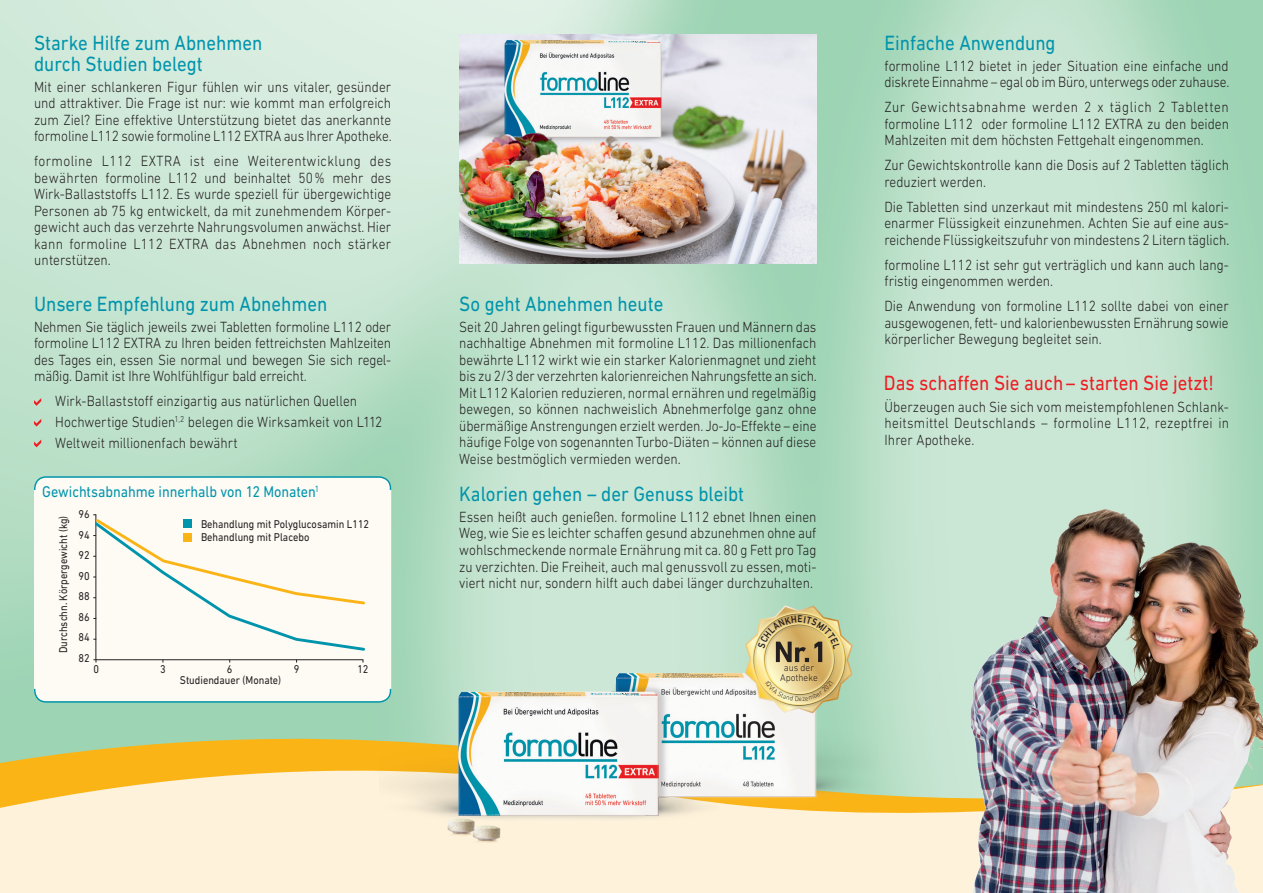
<style>
.page{position:relative;width:1263px;height:893px;background:#fff}
.page>*{position:absolute;margin:0;border:0;box-sizing:border-box;transform-origin:0 0}
.t1{font:21px/21px "DIN Next LT Pro";color:#0094ac;scale:.9 1}
.t2{font:21px "DIN Next LT Pro";color:#ee1d23;scale:.9 1}
.t3{font:15.9px "DIN Next LT Pro";letter-spacing:-.005em;color:#0094ac;scale:.9 1}
.t4{font:300 15px/16.5px "DIN Next LT Pro";color:#231f20;text-align:justify;scale:.9 1}
.t5{font:11.55px/20.5px "DIN Next LT Pro";color:#231f20;text-align:justify;scale:.9 1}
.t6{font:300 9.9px/10.1px "DIN Next LT Pro";color:#231f20;text-align:center;scale:.95 1}
</style>
<div class="page">
<svg style="left:34px;top:398px;width:7px;height:8px"></svg>
<svg style="left:34px;top:419px;width:7px;height:8px"></svg>
<svg style="left:34px;top:440px;width:7px;height:7px"></svg>
<div style="left:0;top:831px;width:850px;height:62px;background:#fef2da"></div>
<svg style="left:0;top:707px;width:344px;height:124px;background:#ded592"></svg>
<img style="left:459px;top:34px;width:357px;height:230px">
<img style="left:850px;top:484px;width:413px;height:409px">
<div style="left:34px;top:478px;width:357px;height:223px;background:#fefbf5;border-radius:12px"></div>
<hr style="left:96px;top:514px;width:1px;height:146px;background:#231f20">
<hr style="left:93px;top:659px;width:270px;height:1px;background:#231f20">
<svg style="left:93px;top:514px;width:272px;height:138px"></svg>
<svg style="left:33px;top:476px;width:359px;height:15px"></svg>
<svg style="left:33px;top:687px;width:311px;height:16px"></svg>
<div style="left:379px;top:835px;width:339px;height:13px;background:#fef2da"></div>
<img style="left:344px;top:658px;width:542px;height:177px">
<img style="left:467px;top:821px;width:44px;height:32px">
<img style="left:441px;top:814px;width:45px;height:32px">
<img style="left:739px;top:599px;width:122px;height:122px">
<svg style="left:745px;top:605px;width:108px;height:108px;background:#d2c993"></svg>
<h1 class="t1" style="left:34px;top:32px;width:255px">Starke Hilfe zum Abnehmen durch Studien belegt</h1>
<p class="t4" style="left:34px;top:78px;width:399px">Mit einer schlankeren Figur fühlen wir uns vitaler, gesünder und attraktiver. Die Frage ist nur: wie kommt man erfolgreich zum Ziel? Eine effektive Unterstützung bietet das anerkannte formoline L112 sowie formoline L112 EXTRA aus Ihrer Apotheke.</p>
<p class="t4" style="left:34px;top:153px;width:398px">formoline L112 EXTRA ist eine Weiterentwicklung des bewährten formoline L112 und beinhaltet 50% mehr des Wirk-Ballaststoffs L112. Es wurde speziell für übergewichtige Personen ab 75 kg entwickelt, da mit zunehmendem Körper&shy;gewicht auch das verzehrte Nahrungsvolumen anwächst. Hier kann formoline L112 EXTRA das Abnehmen noch stärker unterstützen.</p>
<h1 class="t1" style="left:34px;top:293px;width:327px">Unsere Empfehlung zum Abnehmen</h1>
<p class="t4" style="left:34px;top:318px;width:398px">Nehmen Sie täglich jeweils zwei Tabletten formoline L112 oder formoline L112 EXTRA zu Ihren beiden fettreichsten Mahlzeiten des Tages ein, essen Sie normal und bewegen Sie sich regel&shy;mäßig. Damit ist Ihre Wohlfühlfigur bald erreicht.</p>
<p class="t4" style="left:55px;top:391px;width:365px;line-height:20.7px;text-align:left">Wirk-Ballaststoff einzigartig aus natürlichen Quellen<br>Hochwertige Studien<sup>1,2</sup> belegen die Wirksamkeit von L112<br>Weltweit millionenfach bewährt</p>
<p class="t4" style="left:884px;top:398px;width:384px">Überzeugen auch Sie sich vom meistempfohlenen Schlank&shy;heitsmittel Deutschlands – formoline L112, rezeptfrei in Ihrer Apotheke.</p>
<h1 class="t1" style="left:884px;top:32px;width:192px">Einfache Anwendung</h1>
<p class="t4" style="left:884px;top:57px;width:385px">formoline L112 bietet in jeder Situation eine einfache und diskrete Einnahme – egal ob im Büro, unterwegs oder zuhause.</p>
<p class="t4" style="left:884px;top:99px;width:384px">Zur Gewichtsabnahme werden 2 x täglich 2 Tabletten formoline L112 oder formoline L112 EXTRA zu den beiden Mahlzeiten mit dem höchsten Fettgehalt eingenommen.</p>
<p class="t4" style="left:884px;top:157px;width:384px">Zur Gewichtskontrolle kann die Dosis auf 2 Tabletten täglich reduziert werden.</p>
<p class="t4" style="left:884px;top:198px;width:385px">Die Tabletten sind unzerkaut mit mindestens 250 ml kalori&shy;enarmer Flüssigkeit einzunehmen. Achten Sie auf eine aus&shy;reichende Flüssigkeitszufuhr von mindestens 2 Litern täglich.</p>
<p class="t4" style="left:884px;top:256px;width:384px">formoline L112 ist sehr gut verträglich und kann auch lang&shy;fristig eingenommen werden.</p>
<p class="t4" style="left:884px;top:298px;width:384px">Die Anwendung von formoline L112 sollte dabei von einer ausgewogenen, fett- und kalorienbewussten Ernährung sowie körperlicher Bewegung begleitet sein.</p>
<h1 class="t1" style="left:459px;top:293px;width:228px">So geht Abnehmen heute</h1>
<p class="t4" style="left:459px;top:318px;width:399px">Seit 20 Jahren gelingt figurbewussten Frauen und Männern das nachhaltige Abnehmen mit formoline L112. Das millionenfach bewährte L112 wirkt wie ein starker Kalorienmagnet und zieht bis zu 2/3 der verzehrten kalorienreichen Nahrungsfette an sich.<br>Mit L112 Kalorien reduzieren, normal ernähren und regelmäßig bewegen, so können nachweislich Abnehmerfolge ganz ohne übermäßige Anstrengungen erzielt werden. Jo-Jo-Effekte – eine häufige Folge von sogenannten Turbo-Diäten – können auf diese Weise bestmöglich vermieden werden.</p>
<h1 class="t1" style="left:459px;top:483px;width:318px">Kalorien gehen – der Genuss bleibt</h1>
<p class="t4" style="left:459px;top:508px;width:398px">Essen heißt auch genießen. formoline L112 ebnet Ihnen einen Weg, wie Sie es leichter schaffen gesund abzunehmen ohne auf wohlschmeckende normale Ernährung mit ca. 80 g Fett pro Tag zu verzichten. Die Freiheit, auch mal genussvoll zu essen, moti&shy;viert nicht nur, sondern hilft auch dabei länger durchzuhalten.</p>
<h1 class="t2" style="left:884px;top:370px;width:368px">Das schaffen Sie auch– starten Sie jetzt!</h1>
<p class="t3" style="left:42px;top:482px;width:309px">Gewichtsabnahme innerhalb von 12 Monaten<sup>1</sup></p>
<p class="t5" style="left:201px;top:517px;width:188px;line-height:13.5px">Behandlung mit Polyglucosamin L112<br>Behandlung mit Placebo</p>
<p class="t5" style="left:78px;top:504px;width:14px">96<br>94<br>92<br>90<br>88<br>86<br>84<br>82</p>
<p class="t5" style="left:53px;top:653px;width:154px;rotate:-90deg">Durchschn. Körpergewicht (kg)</p>
<p class="t6" style="left:780px;top:662px;width:41px">aus der<br>Apotheke</p>
<p class="t5" style="left:93px;top:658px;width:8px">0</p>
<p class="t5" style="left:160px;top:658px;width:8px">3</p>
<p class="t5" style="left:227px;top:658px;width:8px">6</p>
<p class="t5" style="left:294px;top:658px;width:8px">9</p>
<p class="t5" style="left:357px;top:658px;width:14px">12</p>
<p class="t5" style="left:180px;top:670px;width:114px">Studiendauer (Monate)</p>
</div>
